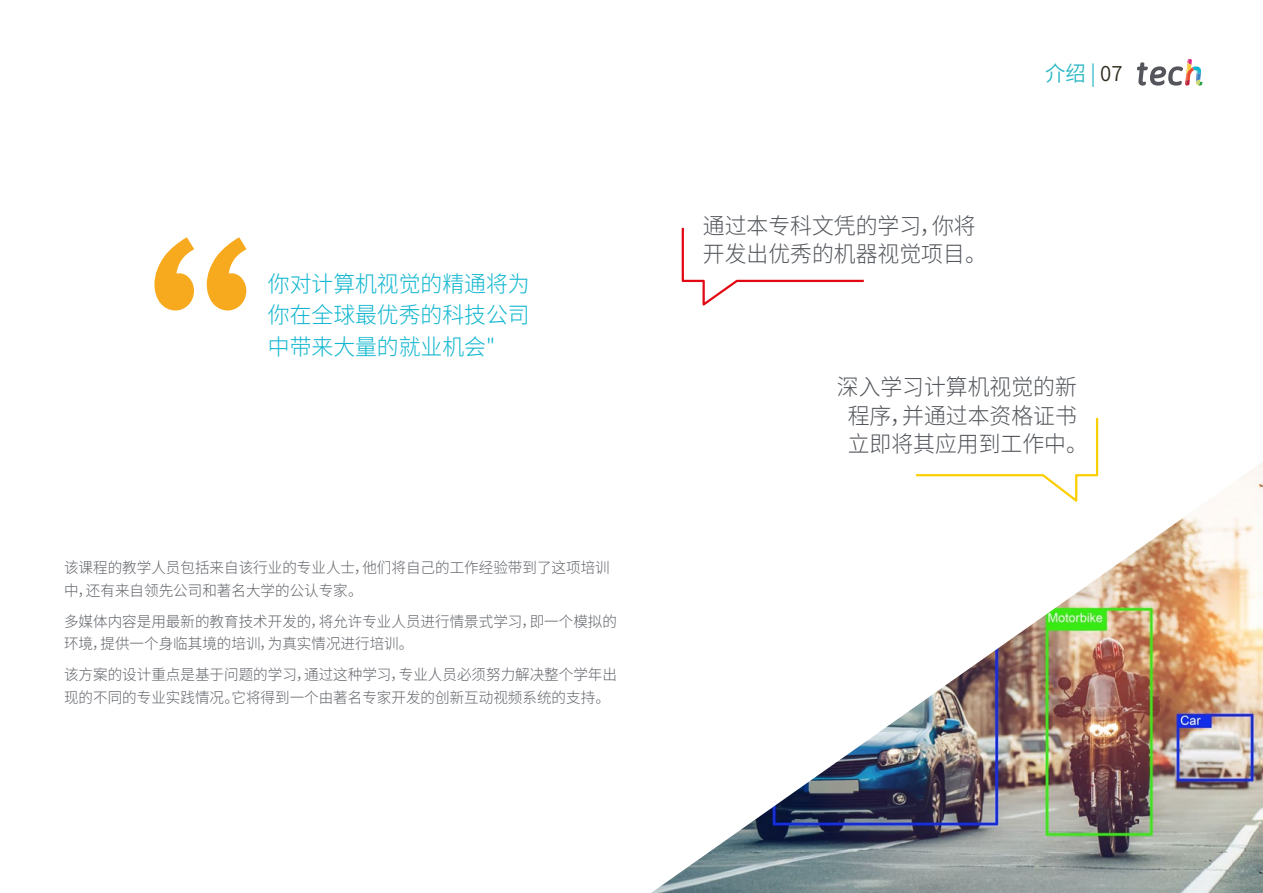
<style>
.page{position:relative;width:1263px;height:893px;background:#fff}
.page>*{position:absolute;margin:0;border:0;box-sizing:border-box;transform-origin:0 0}
.t1{font:300 22.5px/28.5px "Source Han Sans CN";color:#52555b;text-align:center}
.t2{font:300 22.5px/31.5px "Source Han Sans CN";color:#0fb6cf;text-align:justify}
.t3{font:21px "Source Han Sans CN";color:#2db8c5}
.t4{font:300 15px/22.5px "Source Han Sans CN";color:#61646a}
.s1{color:#312e20}
</style>
<div class="page">
<svg style="left:154px;top:237px;width:93px;height:73px"></svg>
<img style="left:651px;top:462px;width:612px;height:431px">
<svg style="left:1137px;top:59px;width:65px;height:27px"></svg>
<svg style="left:914px;top:417px;width:185px;height:88px"></svg>
<svg style="left:681px;top:227px;width:183px;height:79px"></svg>
<h1 class="t2" style="left:268px;top:268px;width:263px">你对计算机视觉的精通将为你在全球最优秀的科技公司中带来大量的就业机会"</h1>
<p class="t4" style="left:64px;top:557px;width:547px">该课程的教学人员包括来自该行业的专业人士，他们将自己的工作经验带到了这项培训中，还有来自领先公司和著名大学的公认专家。</p>
<p class="t4" style="left:64px;top:610px;width:554px">多媒体内容是用最新的教育技术开发的，将允许专业人员进行情景式学习，即一个模拟的环境，提供一个身临其境的培训，为真实情况进行培训。</p>
<p class="t4" style="left:64px;top:664px;width:554px">该方案的设计重点是基于问题的学习，通过这种学习，专业人员必须努力解决整个学年出现的不同的专业实践情况。它将得到一个由著名专家开发的创新互动视频系统的支持。</p>
<h1 class="t1" style="left:703px;top:212px;width:285px;text-align:left">通过本专科文凭的学习，你将开发出优秀的机器视觉项目。</h1>
<h2 class="t3" style="left:1045px;top:61px;width:79px">介绍 | <span class="s1">07</span></h2>
<h1 class="t1" style="left:837px;top:373px;width:253px">深入学习计算机视觉的新程序，并通过本资格证书立即将其应用到工作中。</h1>
</div>
